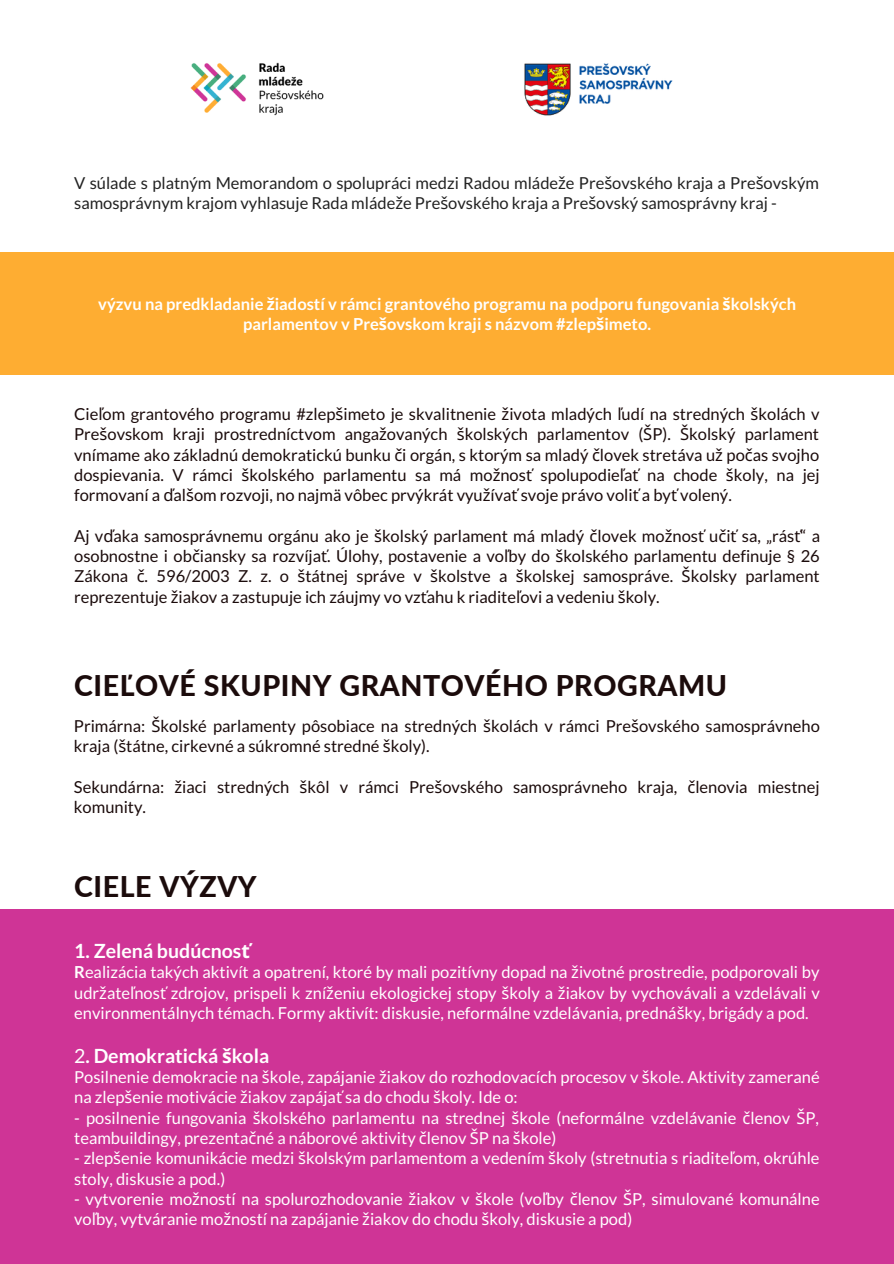
<style>
.page{position:relative;width:894px;height:1264px;background:#fff}
.page>*{position:absolute;margin:0;border:0;box-sizing:border-box;transform-origin:0 0}
.t1{font:800 28.5px "Lato";letter-spacing:.02em;color:#1b0b0b}
.t2{font:700 19.5px "Lato";color:#fff}
.t3{font:16.5px/20.2px "Lato";color:#1b0b0b;text-align:justify}
.t4{font:16.5px/20.2px "Lato";color:#fff}
.t5{font:16.5px/20.2px "Lato";color:#222}
.t6{font:700 16.5px/20.2px "Lato";color:#fff;text-align:center}
.s1{font-family:"Noto Sans"}
.s2{font-weight:700}
.s3{font-weight:400}
</style>
<div class="page">
<div style="left:0;top:910px;width:893px;height:353px;background:#cf3496"></div>
<div style="left:0;top:252px;width:893px;height:122px;background:#fead32"></div>
<img style="left:524px;top:63px;width:149px;height:53px">
<img style="left:190px;top:62px;width:134px;height:54px">
<p class="t5" style="left:74px;top:172px;width:746px">V súlade s platným Memorandom o spolupráci medzi Radou mláde<span class="s1">ž</span>e Pre<span class="s1">š</span>ovského kraja a Pre<span class="s1">š</span>ovským samosprávnym krajom vyhlasuje Rada mláde<span class="s1">ž</span>e Pre<span class="s1">š</span>ovského kraja a Pre<span class="s1">š</span>ovský samosprávny kraj -</p>
<p class="t6" style="left:98px;top:294px;width:699px">výzvu na predkladanie <span class="s1">ž</span>iadostí v rámci grantového programu na podporu fungovania <span class="s1">š</span>kolských parlamentov v Pre<span class="s1">š</span>ovskom kraji s názvom #zlep<span class="s1">š</span>imeto.</p>
<p class="t3" style="left:74px;top:403px;width:746px">Cie<span class="s1">ľ</span>om grantového programu #zlep<span class="s1">š</span>imeto je skvalitnenie <span class="s1">ž</span>ivota mladých <span class="s1">ľ</span>udí na stredných <span class="s1">š</span>kolách v Pre<span class="s1">š</span>ovskom kraji prostredníctvom anga<span class="s1">ž</span>ovaných <span class="s1">š</span>kolských parlamentov (<span class="s1">Š</span>P). <span class="s1">Š</span>kolský parlament vnímame ako základnú demokratickú bunku <span class="s1">č</span>i orgán, s ktorým sa mladý <span class="s1">č</span>lovek stretáva u<span class="s1">ž</span> po<span class="s1">č</span>as svojho dospievania. V rámci <span class="s1">š</span>kolského parlamentu sa má mo<span class="s1">ž</span>nos<span class="s1">ť</span> spolupodie<span class="s1">ľ</span>a<span class="s1">ť</span> na chode <span class="s1">š</span>koly, na jej formovaní a <span class="s1">ď</span>al<span class="s1">š</span>om rozvoji, no najmä vôbec prvýkrát vyu<span class="s1">ž</span>íva<span class="s1">ť</span> svoje právo voli<span class="s1">ť</span> a by<span class="s1">ť</span> volený.</p>
<p class="t3" style="left:74px;top:525px;width:747px">Aj v<span class="s1">ď</span>aka samosprávnemu orgánu ako je <span class="s1">š</span>kolský parlament má mladý <span class="s1">č</span>lovek mo<span class="s1">ž</span>nos<span class="s1">ť</span> u<span class="s1">č</span>i<span class="s1">ť</span> sa, „rás<span class="s1">ť</span>“ a osobnostne i ob<span class="s1">č</span>iansky sa rozvíja<span class="s1">ť</span>. Úlohy, postavenie a vo<span class="s1">ľ</span>by do <span class="s1">š</span>kolského parlamentu definuje § 26<br>Zákona <span class="s1">č</span>. 596/2003 Z. z. o <span class="s1">š</span>tátnej správe v <span class="s1">š</span>kolstve a <span class="s1">š</span>kolskej samospráve. <span class="s1">Š</span>kolsky parlament reprezentuje <span class="s1">ž</span>iakov a zastupuje ich záujmy vo vz<span class="s1">ť</span>ahu k riadite<span class="s1">ľ</span>ovi a vedeniu <span class="s1">š</span>koly.</p>
<p class="t1" style="left:74px;top:668px;width:654px">CIEĽOVÉ SKUPINY GRANTOVÉHO PROGRAMU</p>
<p class="t3" style="left:74px;top:715px;width:747px">Primárna: <span class="s1">Š</span>kolské parlamenty pôsobiace na stredných <span class="s1">š</span>kolách v rámci Pre<span class="s1">š</span>ovského samosprávneho kraja (<span class="s1">š</span>tátne, cirkevné a súkromné stredné <span class="s1">š</span>koly).</p>
<p class="t3" style="left:74px;top:776px;width:747px">Sekundárna: <span class="s1">ž</span>iaci stredných <span class="s1">š</span>kôl v rámci Pre<span class="s1">š</span>ovského samosprávneho kraja, <span class="s1">č</span>lenovia miestnej komunity.</p>
<p class="t1" style="left:74px;top:868px;width:184px">CIELE VÝZVY</p>
<p class="t2" style="left:74px;top:938px;width:177px">1. Zelená budúcnos<span class="s1">ť</span></p>
<p class="t4" style="left:74px;top:961px;width:747px;text-align:justify"><span class="s2">R</span>ealizácia takých aktivít a opatrení, ktoré by mali pozitívny dopad na <span class="s1">ž</span>ivotné prostredie, podporovali by udr<span class="s1">ž</span>ate<span class="s1">ľ</span>nos<span class="s1">ť</span> zdrojov, prispeli k zní<span class="s1">ž</span>eniu ekologickej stopy <span class="s1">š</span>koly a <span class="s1">ž</span>iakov by vychovávali a vzdelávali v environmentálnych témach. Formy aktivít: diskusie, neformálne vzdelávania, predná<span class="s1">š</span>ky, brigády a pod.</p>
<p class="t2" style="left:74px;top:1043px;width:196px"><span class="s3">2</span>. Demokratická <span class="s1">š</span>kola</p>
<p class="t4" style="left:74px;top:1066px;width:746px">Posilnenie demokracie na <span class="s1">š</span>kole, zapájanie <span class="s1">ž</span>iakov do rozhodovacích procesov v <span class="s1">š</span>kole. Aktivity zamerané na zlep<span class="s1">š</span>enie motivácie <span class="s1">ž</span>iakov zapája<span class="s1">ť</span> sa do chodu <span class="s1">š</span>koly. Ide o:</p>
<p class="t4" style="left:74px;top:1107px;width:746px">- posilnenie fungovania <span class="s1">š</span>kolského parlamentu na strednej <span class="s1">š</span>kole (neformálne vzdelávanie <span class="s1">č</span>lenov <span class="s1">Š</span>P, teambuildingy, prezenta<span class="s1">č</span>né a náborové aktivity <span class="s1">č</span>lenov <span class="s1">Š</span>P na <span class="s1">š</span>kole)</p>
<p class="t4" style="left:74px;top:1147px;width:746px">- zlep<span class="s1">š</span>enie komunikácie medzi <span class="s1">š</span>kolským parlamentom a vedením <span class="s1">š</span>koly (stretnutia s riadite<span class="s1">ľ</span>om, okrúhle stoly, diskusie a pod.)</p>
<p class="t4" style="left:74px;top:1188px;width:746px">- vytvorenie mo<span class="s1">ž</span>ností na spolurozhodovanie <span class="s1">ž</span>iakov v <span class="s1">š</span>kole (vo<span class="s1">ľ</span>by <span class="s1">č</span>lenov <span class="s1">Š</span>P, simulované komunálne vo<span class="s1">ľ</span>by, vytváranie mo<span class="s1">ž</span>ností na zapájanie <span class="s1">ž</span>iakov do chodu <span class="s1">š</span>koly, diskusie a pod)</p>
</div>
